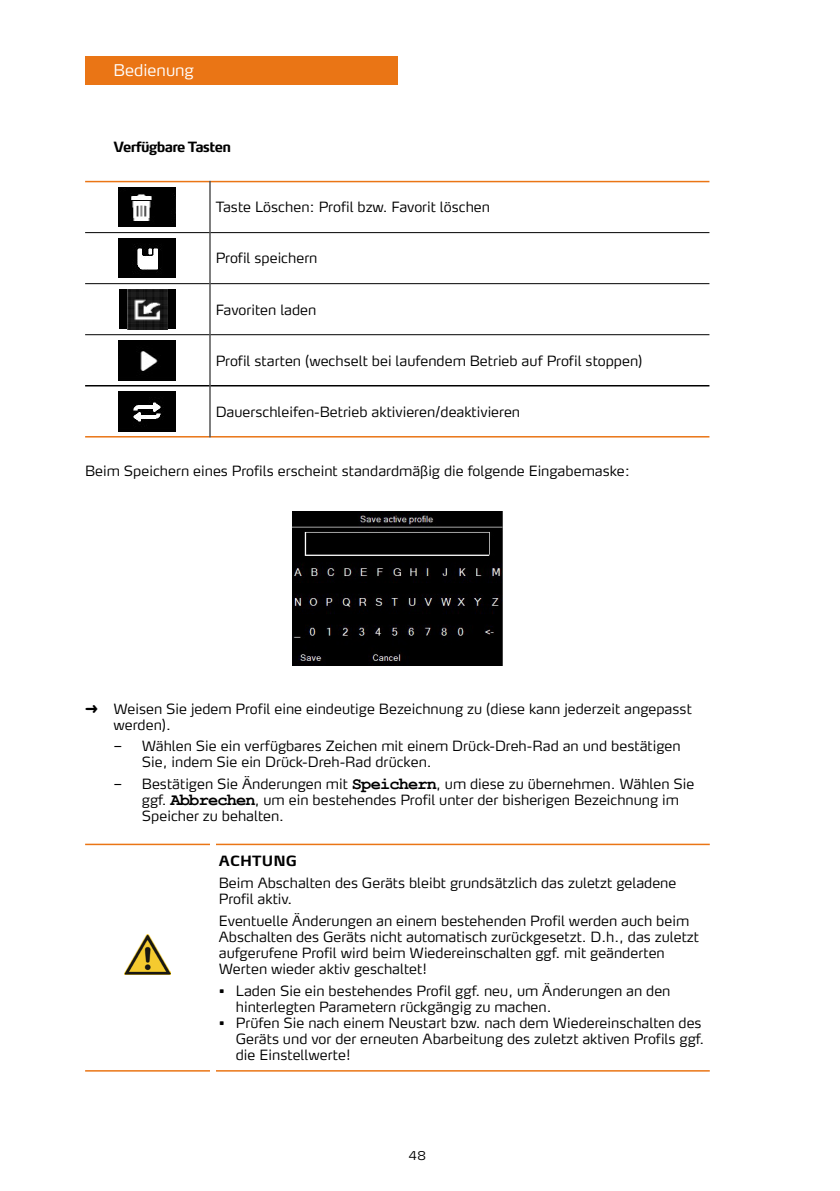
<style>
.page{position:relative;width:840px;height:1191px;background:#fff}
.page>*{position:absolute;margin:0;border:0;box-sizing:border-box;transform-origin:0 0}
.t1{font:300 16px "Max OT";color:#fff}
.t2{font:300 14px/16px "Max OT";color:#000}
.t3{font:700 14px "Max OT";letter-spacing:-.05em;color:#000}
.t4{font:700 14px "Max OT";letter-spacing:.01em;color:#000}
.t5{font:300 12px "Max OT";color:#000}
.s1{font-family:"Arial Unicode MS";font-weight:400}
.s2{font-family:"Verdana";font-weight:400}
.s3{font-family:"Courier New";font-weight:700;font-size:17px}
</style>
<div class="page">
<div style="left:85px;top:57px;width:312px;height:28px;background:#ea7515"></div>
<hr style="left:85px;top:181px;width:124px;height:1px;background:#ea7515">
<hr style="left:210px;top:181px;width:499px;height:1px;background:#ea7515">
<hr style="left:85px;top:385px;width:124px;height:1px;background:#000">
<hr style="left:210px;top:385px;width:499px;height:1px;background:#000">
<hr style="left:85px;top:232px;width:124px;height:1px;background:#000">
<hr style="left:210px;top:232px;width:499px;height:1px;background:#000">
<hr style="left:85px;top:283px;width:124px;height:1px;background:#000">
<hr style="left:210px;top:283px;width:499px;height:1px;background:#000">
<hr style="left:85px;top:334px;width:124px;height:1px;background:#000">
<hr style="left:210px;top:334px;width:499px;height:1px;background:#000">
<hr style="left:85px;top:436px;width:124px;height:1px;background:#ea7515">
<hr style="left:210px;top:436px;width:499px;height:1px;background:#ea7515">
<hr style="left:209px;top:181px;width:1px;height:52px;background:#000">
<hr style="left:209px;top:233px;width:1px;height:51px;background:#000">
<hr style="left:209px;top:284px;width:1px;height:51px;background:#000">
<hr style="left:209px;top:335px;width:1px;height:51px;background:#000">
<hr style="left:209px;top:386px;width:1px;height:51px;background:#000">
<img style="left:119px;top:187px;width:57px;height:40px">
<img style="left:119px;top:238px;width:57px;height:40px">
<div style="left:119px;top:289px;width:56px;height:40px;background:#000"></div>
<img style="left:127px;top:289px;width:40px;height:40px">
<img style="left:119px;top:340px;width:57px;height:40px">
<img style="left:119px;top:391px;width:57px;height:40px">
<img style="left:292px;top:511px;width:210px;height:154px">
<hr style="left:216px;top:843px;width:493px;height:2px;background:#ea7515">
<hr style="left:216px;top:1070px;width:493px;height:1px;background:#ea7515">
<hr style="left:85px;top:1070px;width:125px;height:1px;background:#ea7515">
<hr style="left:85px;top:843px;width:125px;height:2px;background:#ea7515">
<img style="left:125px;top:935px;width:45px;height:39px">
<p class="t1" style="left:113px;top:60px;width:82px">Bedienung</p>
<p class="t3" style="left:113px;top:138px;width:119px">Verfügbare Tasten</p>
<p class="t2" style="left:215px;top:199px;width:276px">Taste Löschen: Profil bzw. Favorit löschen</p>
<p class="t2" style="left:215px;top:250px;width:103px">Profil speichern</p>
<p class="t2" style="left:215px;top:301px;width:102px">Favoriten laden</p>
<p class="t2" style="left:215px;top:352px;width:428px">Profil starten (wechselt bei laufendem Betrieb auf Profil stoppen)</p>
<p class="t2" style="left:215px;top:403px;width:306px">Dauerschleifen-Betrieb aktivieren/deaktivieren</p>
<p class="t2" style="left:85px;top:463px;width:546px">Beim Speichern eines Profils erscheint standardmäßig die folgende Eingabemaske:</p>
<p class="t2" style="left:113px;top:700px;width:579px;text-indent:-28px"><span class="s1">➜</span> Weisen Sie jedem Profil eine eindeutige Bezeichnung zu (diese kann jederzeit angepasst werden).</p>
<p class="t2" style="left:142px;top:738px;width:540px;text-indent:-28px"><span class="s2">–</span> Wählen Sie ein verfügbares Zeichen mit einem Drück-Dreh-Rad an und bestätigen<br>Sie, indem Sie ein Drück-Dreh-Rad drücken.</p>
<p class="t2" style="left:142px;top:775px;width:553px;text-indent:-28px"><span class="s2">–</span> Bestätigen Sie Änderungen mit <span class="s3">Speichern</span>, um diese zu übernehmen. Wählen Sie ggf. <span class="s3">Abbrechen</span>, um ein bestehendes Profil unter der bisherigen Bezeichnung im<br>Speicher zu behalten.</p>
<p class="t4" style="left:219px;top:852px;width:80px">ACHTUNG</p>
<p class="t2" style="left:219px;top:875px;width:459px">Beim Abschalten des Geräts bleibt grundsätzlich das zuletzt geladene<br>Profil aktiv.</p>
<p class="t2" style="left:219px;top:912px;width:481px">Eventuelle Änderungen an einem bestehenden Profil werden auch beim Abschalten des Geräts nicht automatisch zurückgesetzt. D.h., das zuletzt aufgerufene Profil wird beim Wiedereinschalten ggf. mit geänderten Werten wieder aktiv geschaltet!</p>
<p class="t2" style="left:236px;top:982px;width:436px;text-indent:-17px">• Laden Sie ein bestehendes Profil ggf. neu, um Änderungen an den hinterlegten Parametern rückgängig zu machen.</p>
<p class="t2" style="left:236px;top:1014px;width:469px;text-indent:-17px">• Prüfen Sie nach einem Neustart bzw. nach dem Wiedereinschalten des<br>Geräts und vor der erneuten Abarbeitung des zuletzt aktiven Profils ggf. die Einstellwerte!</p>
<p class="t5" style="left:408px;top:1148px;width:19px">48</p>
</div>
